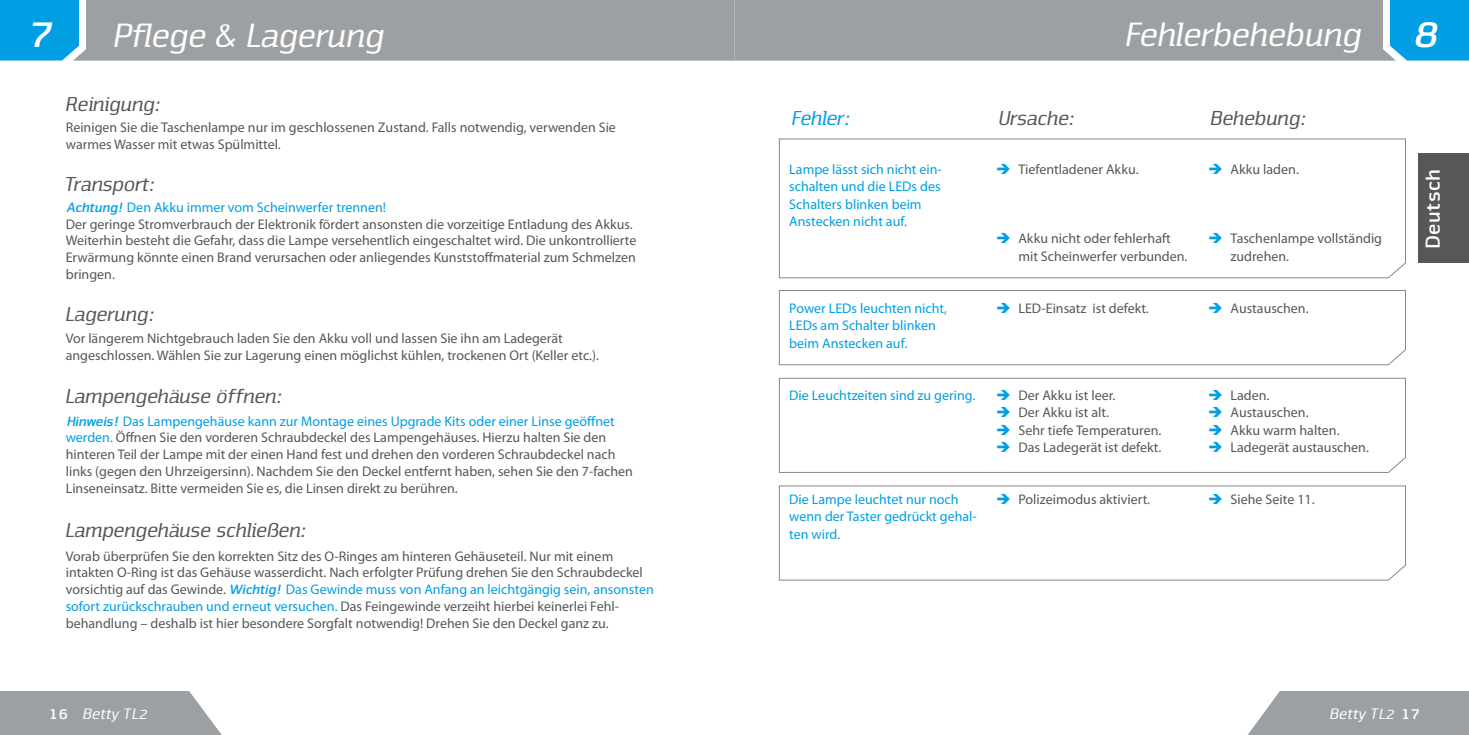
<style>
.page{position:relative;width:1469px;height:735px;background:#fff}
.page>*{position:absolute;margin:0;border:0;box-sizing:border-box;transform-origin:0 0}
.t1{font:italic 42px "Nuri Bold Slab";color:#fff}
.t2{font:italic 35px "Nuri Regular Slab";color:#fff}
.t3{font:italic 21px "Nuri Regular Slab";color:#575756}
.t4{font:700 21px "Nuri";letter-spacing:.015em;color:#fff}
.t5{font:italic 21px "Nuri Regular Slab";color:#009fe3}
.t6{font:italic 15.75px "Nuri Regular Slab";letter-spacing:.025em;color:#fff}
.t7{font:14px/16.8px "Myriad Pro";color:#575756}
.t8{font:14px/17.3px "Myriad Pro";color:#009fe3}
.s1{font-family:"Nuri";font-weight:700;font-style:italic;color:#009fe3}
.s2{color:#009fe3}
.s3{font-family:"Nuri";font-weight:700;font-style:normal}
</style>
<div class="page">
<svg style="left:0;top:691px;width:221px;height:43px;background:#a4a6a8"></svg>
<svg style="left:1248px;top:691px;width:220px;height:43px;background:#a4a7a9"></svg>
<svg style="left:0;top:0;width:1468px;height:61px;background:#8ea1aa"></svg>
<div style="left:1418px;top:153px;width:50px;height:110px;background:#575756"></div>
<svg style="left:779px;top:138px;width:626px;height:140px"></svg>
<svg style="left:779px;top:290px;width:626px;height:75px"></svg>
<svg style="left:779px;top:377px;width:626px;height:95px"></svg>
<svg style="left:779px;top:485px;width:626px;height:95px"></svg>
<h1 class="t1" style="left:30px;top:7px;width:24px">7</h1>
<h2 class="t2" style="left:109px;top:14px;width:273px">Pflege &amp; Lagerung</h2>
<h2 class="t2" style="left:1121px;top:13px;width:239px">Fehlerbehebung</h2>
<h1 class="t1" style="left:1411px;top:7px;width:27px">8</h1>
<h3 class="t3" style="left:63px;top:91px;width:96px">Reinigung:</h3>
<p class="t7" style="left:66px;top:119px;width:551px">Reinigen Sie die Taschenlampe nur im geschlossenen Zustand. Falls notwendig, verwenden Sie warmes Wasser mit etwas Spülmittel.</p>
<h3 class="t3" style="left:63px;top:170px;width:90px">Transport:</h3>
<p class="t7" style="left:66px;top:198px;width:572px"><span class="s1">Achtung!</span> <span class="s2">Den Akku immer vom Scheinwerfer trennen!<br></span>Der geringe Stromverbrauch der Elektronik fördert ansonsten die vorzeitige Entladung des Akkus.<br>Weiterhin besteht die Gefahr, dass die Lampe versehentlich eingeschaltet wird. Die unkontrollierte Erwärmung könnte einen Brand verursachen oder anliegendes Kunststoffmaterial zum Schmelzen bringen.</p>
<h3 class="t3" style="left:63px;top:300px;width:90px">Lagerung:</h3>
<p class="t7" style="left:66px;top:329px;width:534px">Vor längerem Nichtgebrauch laden Sie den Akku voll und lassen Sie ihn am Ladegerät angeschlossen. Wählen Sie zur Lagerung einen möglichst kühlen, trockenen Ort (Keller etc.).</p>
<h3 class="t3" style="left:63px;top:383px;width:218px">Lampengehäuse öffnen:</h3>
<p class="t7" style="left:66px;top:412px;width:569px"><span class="s1">Hinweis!</span> <span class="s2">Das Lampengehäuse kann zur Montage eines Upgrade Kits oder einer Linse geöffnet werden.</span> Öffnen Sie den vorderen Schraubdeckel des Lampengehäuses. Hierzu halten Sie den hinteren Teil der Lampe mit der einen Hand fest und drehen den vorderen Schraubdeckel nach links (gegen den Uhrzeigersinn). Nachdem Sie den Deckel entfernt haben, sehen Sie den 7-fachen Linseneinsatz. Bitte vermeiden Sie es, die Linsen direkt zu berühren.</p>
<h3 class="t3" style="left:63px;top:517px;width:242px">Lampengehäuse schließen:</h3>
<p class="t7" style="left:66px;top:547px;width:589px">Vorab überprüfen Sie den korrekten Sitz des O-Ringes am hinteren Gehäuseteil. Nur mit einem intakten O-Ring ist das Gehäuse wasserdicht. Nach erfolgter Prüfung drehen Sie den Schraubdeckel vorsichtig auf das Gewinde. <span class="s1">Wichtig!</span> <span class="s2">Das Gewinde muss von Anfang an leichtgängig sein, ansonsten sofort zurückschrauben und erneut versuchen.</span> Das Feingewinde verzeiht hierbei keinerlei Fehl&shy;behandlung – deshalb ist hier besondere Sorgfalt notwendig! Drehen Sie den Deckel ganz zu.</p>
<h3 class="t5" style="left:789px;top:105px;width:60px">Fehler:</h3>
<p class="t8" style="left:789px;top:160px;width:154px">Lampe lässt sich nicht ein&shy;schalten und die LEDs des<br>Schalters blinken beim<br>Anstecken nicht auf.</p>
<p class="t8" style="left:789px;top:299px;width:159px">Power LEDs leuchten nicht,<br>LEDs am Schalter blinken beim Anstecken auf.</p>
<p class="t8" style="left:789px;top:386px;width:187px">Die Leuchtzeiten sind zu gering.</p>
<p class="t8" style="left:789px;top:490px;width:189px">Die Lampe leuchtet nur noch wenn der Taster gedrückt gehal&shy;ten wird.</p>
<h3 class="t3" style="left:996px;top:105px;width:77px">Ursache:</h3>
<p class="t7" style="left:996px;top:160px;width:144px"><span class="s2">➔</span> Tiefentladener Akku.</p>
<p class="t7" style="left:1018px;top:230px;width:171px;line-height:17.3px;text-indent:-22px"><span class="s2">➔</span> Akku nicht oder fehlerhaft mit Scheinwerfer verbunden.</p>
<p class="t7" style="left:996px;top:299px;width:154px"><span class="s2">➔</span> LED-Einsatz ist defekt.</p>
<p class="t7" style="left:996px;top:386px;width:121px"><span class="s2">➔</span> Der Akku ist leer.</p>
<p class="t7" style="left:996px;top:403px;width:114px"><span class="s2">➔</span> Der Akku ist alt.</p>
<p class="t7" style="left:996px;top:421px;width:167px"><span class="s2">➔</span> Sehr tiefe Temperaturen.</p>
<p class="t7" style="left:996px;top:438px;width:167px"><span class="s2">➔</span> Das Ladegerät ist defekt.</p>
<p class="t7" style="left:996px;top:490px;width:155px"><span class="s2">➔</span> Polizeimodus aktiviert.</p>
<h3 class="t3" style="left:1208px;top:105px;width:97px">Behebung:</h3>
<p class="t7" style="left:1208px;top:160px;width:92px"><span class="s2">➔</span> Akku laden.</p>
<p class="t7" style="left:1230px;top:230px;width:153px;line-height:17.3px;text-indent:-22px"><span class="s2">➔</span> Taschenlampe vollständig zudrehen.</p>
<p class="t7" style="left:1208px;top:299px;width:102px"><span class="s2">➔</span> Austauschen.</p>
<p class="t7" style="left:1208px;top:386px;width:63px"><span class="s2">➔</span> Laden.</p>
<p class="t7" style="left:1208px;top:403px;width:102px"><span class="s2">➔</span> Austauschen.</p>
<p class="t7" style="left:1208px;top:421px;width:133px"><span class="s2">➔</span> Akku warm halten.</p>
<p class="t7" style="left:1208px;top:438px;width:162px"><span class="s2">➔</span> Ladegerät austauschen.</p>
<p class="t7" style="left:1208px;top:490px;width:108px"><span class="s2">➔</span> Siehe Seite 11.</p>
<h3 class="t4" style="left:1419px;top:250px;width:81px;rotate:-90deg">Deutsch</h3>
<p class="t6" style="left:49px;top:704px;width:99px"><span class="s3">16</span> Betty TL2</p>
<p class="t6" style="left:1328px;top:704px;width:93px">Betty TL2 <span class="s3">17</span></p>
</div>
